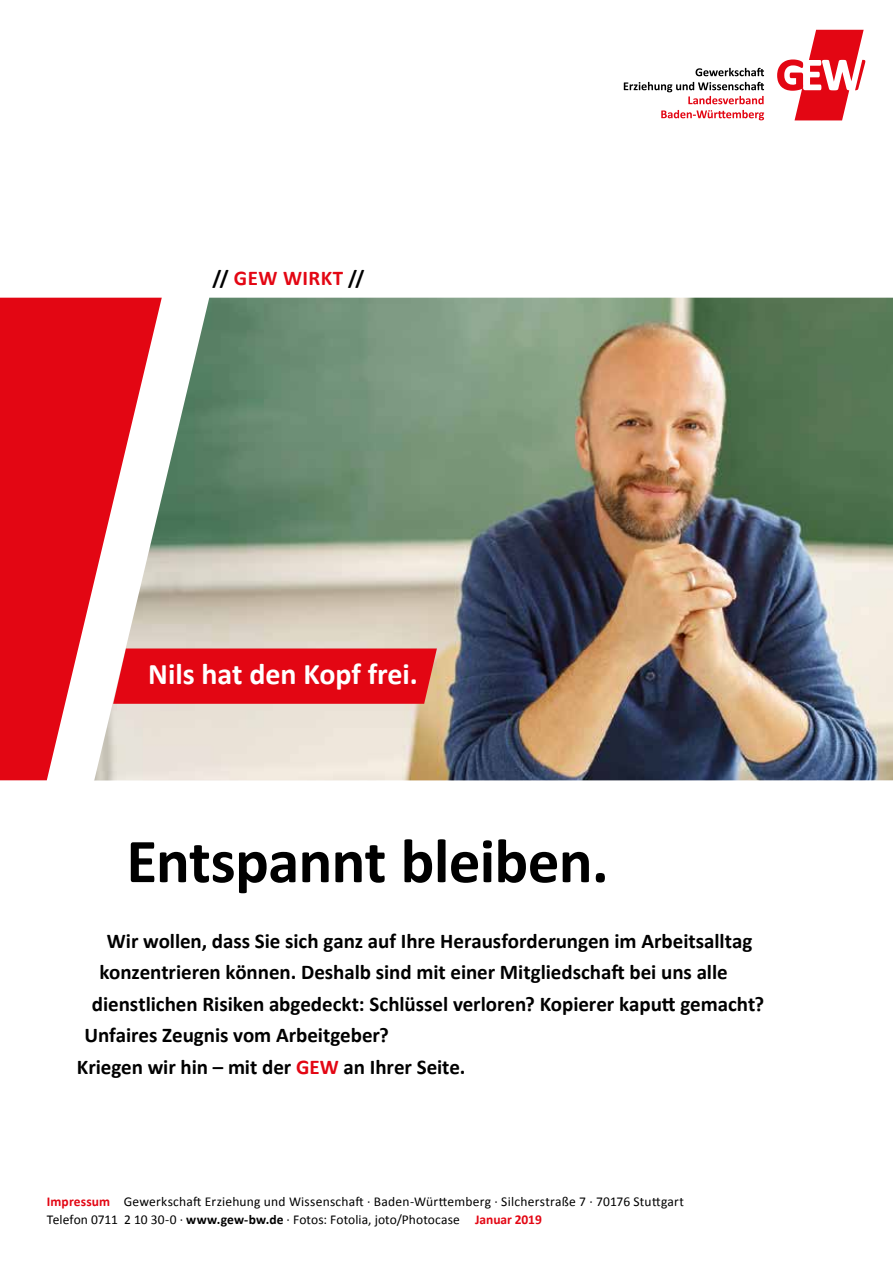
<style>
.page{position:relative;width:893px;height:1263px;background:#fff}
.page>*{position:absolute;margin:0;border:0;box-sizing:border-box;transform-origin:0 0}
.t1{font:700 63px "Calibri";letter-spacing:-.01em;color:#000}
.t2{font:700 30px "Calibri";color:#fff}
.t3{font:700 21px "Calibri";letter-spacing:-.005em;color:#000}
.t4{font:700 21px "Calibri";letter-spacing:.02em;color:#e30613}
.t5{font:13.5px/18px "Calibri";letter-spacing:.015em;color:#000}
.s1{color:#000}
.s2{color:#e30613}
.s3{font-weight:700;color:#e30613}
.s4{font-weight:700}
</style>
<div class="page">
<svg style="left:0;top:298px;width:94px;height:482px;background:#e51f2b"></svg>
<svg style="left:696px;top:68px;width:68px;height:8px"></svg>
<svg style="left:624px;top:82px;width:140px;height:22px"></svg>
<svg style="left:661px;top:110px;width:103px;height:10px"></svg>
<svg style="left:777px;top:30px;width:88px;height:90px"></svg>
<img style="left:94px;top:298px;width:799px;height:482px">
<svg style="left:113px;top:648px;width:332px;height:56px;background:#e3151f"></svg>
<p class="t4" style="left:213px;top:265px;width:153px"><span class="s1">//</span> GEW WIRKT <span class="s1">//</span></p>
<h2 class="t2" style="left:148px;top:655px;width:271px">Nils hat den Kopf frei.</h2>
<h1 class="t1" style="left:126px;top:821px;width:484px">Entspannt bleiben.</h1>
<p class="t3" style="left:107px;top:927px;width:647px">Wir wollen, dass Sie sich ganz auf Ihre Herausforderungen im Arbeitsalltag</p>
<p class="t3" style="left:99px;top:959px;width:630px">konzentrieren können. Deshalb sind mit einer Mitgliedschaft bei uns alle</p>
<p class="t3" style="left:92px;top:990px;width:674px">dienstlichen Risiken abgedeckt: Schlüssel verloren? Kopierer kaputt gemacht?</p>
<p class="t3" style="left:84px;top:1022px;width:306px">Unfaires Zeugnis vom Arbeitgeber?</p>
<p class="t3" style="left:77px;top:1053px;width:390px">Kriegen wir hin – mit der <span class="s2">GEW</span> an Ihrer Seite.</p>
<p class="t5" style="left:47px;top:1193px;width:639px"><span class="s3">Impressum</span> Gewerkschaft Erziehung und Wissenschaft · Baden-Württemberg · Silcherstraße 7 · 70176 Stuttgart<br>Telefon 0711 2 10 30-0 · <span class="s4">www.gew-bw.de</span> · Fotos: Fotolia, joto/Photocase <span class="s3">Januar 2019</span></p>
</div>
